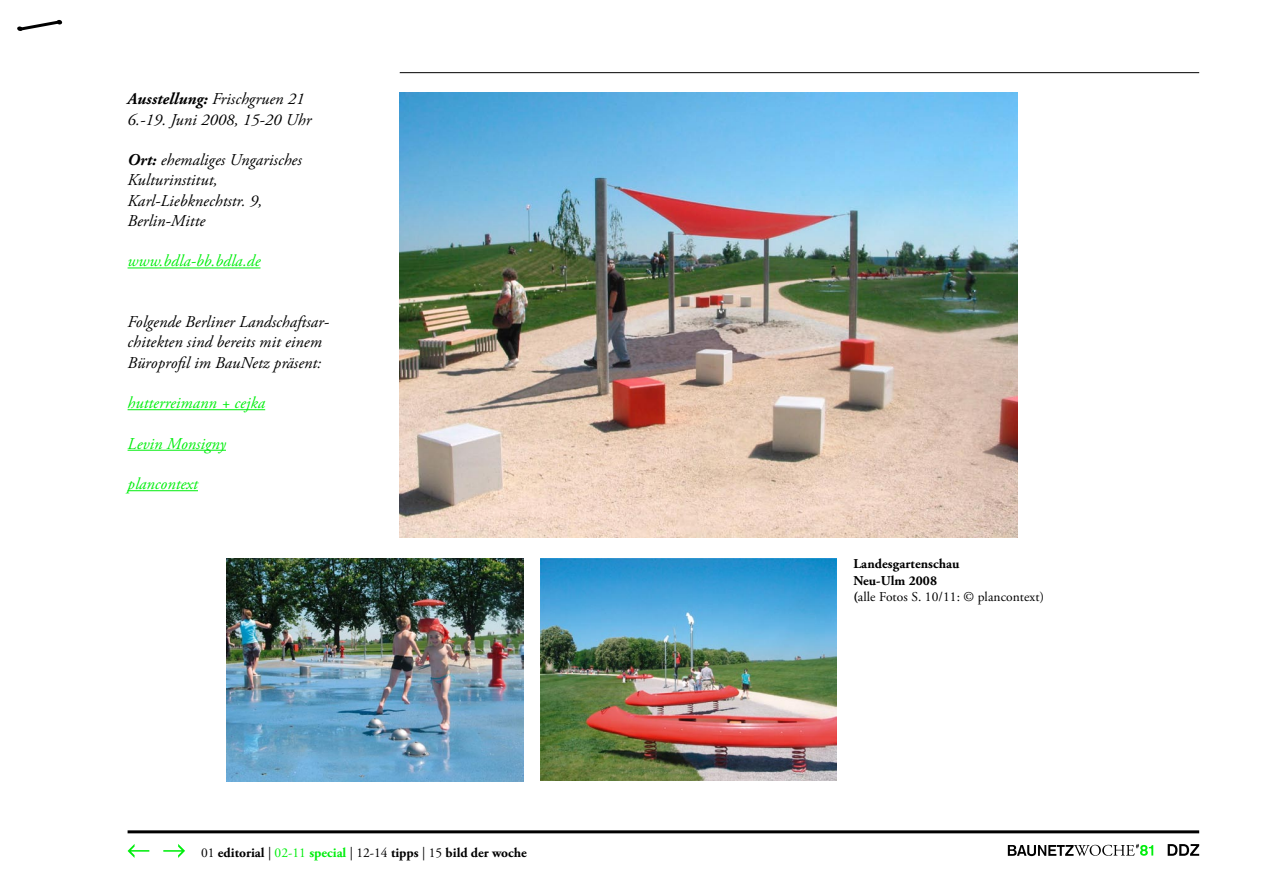
<style>
.page{position:relative;width:1263px;height:893px;background:#fff}
.page>*{position:absolute;margin:0;border:0;box-sizing:border-box;transform-origin:0 0}
.t1{font:italic 16.5px/20.2px "Adobe Garamond Pro";letter-spacing:.005em;color:#000}
.t2{font:italic 16.5px "Adobe Garamond Pro";letter-spacing:.005em;color:#00ee0d}
.t3{font:13.5px/16.5px "Adobe Garamond Pro";letter-spacing:.005em;color:#000}
.t4{font:700 13.5px "Adobe Garamond Pro";color:#000}
.s1{font-weight:700}
.s2{font-weight:400}
.s3{font-weight:400;color:#00ee0d}
.s4{color:#00ee0d}
</style>
<div class="page">
<svg style="left:17px;top:20px;width:46px;height:11px"></svg>
<hr style="left:128px;top:830px;width:1071px;height:3px;background:#000">
<svg style="left:128px;top:844px;width:21px;height:14px"></svg>
<svg style="left:163px;top:844px;width:22px;height:14px"></svg>
<svg style="left:1168px;top:844px;width:31px;height:12px"></svg>
<svg style="left:1008px;top:844px;width:145px;height:12px"></svg>
<hr style="left:128px;top:268px;width:132px;height:1px;background:#00ee0d">
<hr style="left:128px;top:409px;width:137px;height:1px;background:#00ee0d">
<hr style="left:128px;top:450px;width:98px;height:1px;background:#00ee0d">
<hr style="left:128px;top:490px;width:70px;height:1px;background:#00ee0d">
<img style="left:400px;top:93px;width:617px;height:445px">
<img style="left:540px;top:558px;width:296px;height:222px">
<img style="left:227px;top:558px;width:296px;height:223px">
<hr style="left:400px;top:72px;width:799px;height:1px;background:#000">
<p class="t1" style="left:128px;top:89px;width:185px"><span class="s1">Ausstellung:</span> Frischgruen 21<br>6.-19. Juni 2008, 15-20 Uhr</p>
<p class="t1" style="left:128px;top:150px;width:176px"><span class="s1">Ort:</span> ehemaliges Ungarisches<br>Kulturinstitut,<br>Karl-Liebknechtstr. 9,<br>Berlin-Mitte</p>
<p class="t2" style="left:128px;top:251px;width:134px">www.bdla-bb.bdla.de</p>
<p class="t1" style="left:128px;top:312px;width:203px">Folgende Berliner Landschaftsar&shy;chitekten sind bereits mit einem<br>Büroprofil im BauNetz präsent:</p>
<p class="t2" style="left:128px;top:393px;width:139px">hutterreimann + cejka</p>
<p class="t2" style="left:128px;top:433px;width:100px">Levin Monsigny</p>
<p class="t2" style="left:128px;top:474px;width:72px">plancontext</p>
<p class="t4" style="left:201px;top:845px;width:327px"><span class="s2">01</span> editorial <span class="s2">|</span> <span class="s3">02-11</span> <span class="s4">special</span> <span class="s2">| 12-14</span> tipps <span class="s2">| 15</span> bild der woche</p>
<p class="t3" style="left:853px;top:556px;width:192px"><span class="s1">Landesgartenschau<br>Neu-Ulm 2008<br>(</span>alle Fotos S. 10/11: © plancontext)</p>
</div>
